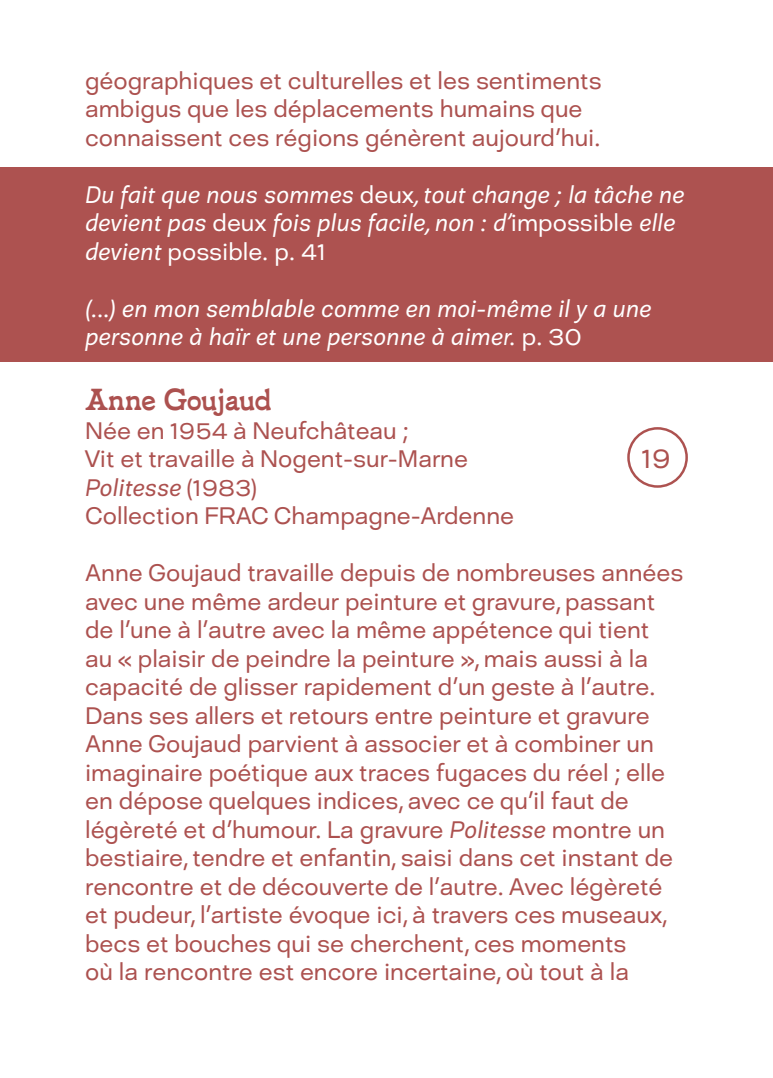
<style>
.page{position:relative;width:773px;height:1078px;background:#fff}
.page>*{position:absolute;margin:0;border:0;box-sizing:border-box;transform-origin:0 0}
.titles{font:30px "FRACCARF FRA Cregular";color:#ac514f}
.titres{font:300 27.5px "David";color:#ac514f}
.texteNormal{font:300 23.75px/28.5px "David";color:#ac514f}
.texteNormal-2{font:italic 300 23.75px/28.5px "David";color:#fff}
.texteNormal-3{font:italic 300 23.75px "David";color:#ac514f}
.s1{font-style:normal}
.s2{font-style:italic}
</style>
<div class="page">
<div style="left:0;top:167px;width:772px;height:194px;background:#ad5250"></div>
<div style="left:627px;top:427px;width:60px;height:60px;border:2px solid #ad5250;border-radius:50%"></div>
<p class="texteNormal" style="left:85px;top:65px;width:518px">géographiques et culturelles et les sentiments ambigus que les déplacements humains que connaissent ces régions génèrent aujourd’hui.</p>
<p class="texteNormal-2" style="left:85px;top:179px;width:600px">Du fait que nous sommes <span class="s1">deux</span>, tout change ; la tâche ne devient pas <span class="s1">deux</span> fois plus facile, non : d’<span class="s1">impossible</span> elle devient <span class="s1">possible</span>. <span class="s1">p. 41</span></p>
<p class="texteNormal-2" style="left:85px;top:293px;width:567px">(...) en mon semblable comme en moi-même il y a une personne à haïr et une personne à aimer. <span class="s1">p. 30</span></p>
<p class="titles" style="left:85px;top:383px;width:187px">Anne Goujaud</p>
<p class="texteNormal" style="left:85px;top:414px;width:324px">Née en 1954 à Neufchâteau ;</p>
<p class="texteNormal" style="left:85px;top:443px;width:384px">Vit et travaille à Nogent-sur-Marne</p>
<p class="texteNormal-3" style="left:85px;top:471px;width:174px">Politesse <span class="s1">(1983)</span></p>
<p class="texteNormal" style="left:85px;top:500px;width:430px">Collection FRAC Champagne-Ardenne</p>
<p class="texteNormal" style="left:85px;top:557px;width:599px">Anne Goujaud travaille depuis de nombreuses années avec une même ardeur peinture et gravure, passant de l’une à l’autre avec la même appétence qui tient<br>au « plaisir de peindre la peinture », mais aussi à la capacité de glisser rapidement d’un geste à l’autre.<br>Dans ses allers et retours entre peinture et gravure Anne Goujaud parvient à associer et à combiner un imaginaire poétique aux traces fugaces du réel ; elle en dépose quelques indices, avec ce qu’il faut de légèreté et d’humour. La gravure <span class="s2">Politesse</span> montre un bestiaire, tendre et enfantin, saisi dans cet instant de rencontre et de découverte de l’autre. Avec légèreté et pudeur, l’artiste évoque ici, à travers ces museaux, becs et bouches qui se cherchent, ces moments<br>où la rencontre est encore incertaine, où tout à la</p>
<p class="titres" style="left:641px;top:438px;width:31px">19</p>
</div>
